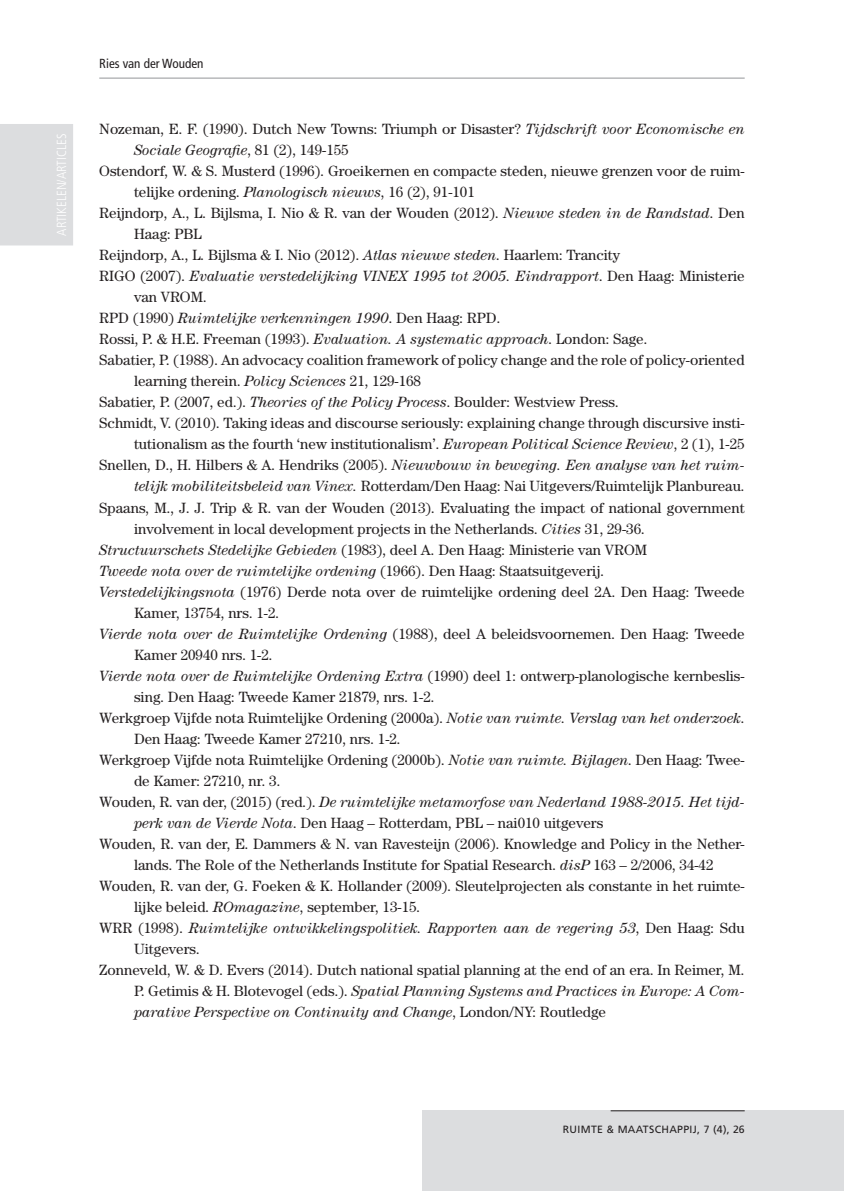
<style>
.page{position:relative;width:844px;height:1191px;background:#fff}
.page>*{position:absolute;margin:0;border:0;box-sizing:border-box;transform-origin:0 0}
.t1{font:14.88px "Century Std";color:#231f20}
.t2{font:italic 14.88px "Century Std";color:#231f20}
.t3{font:300 condensed 13.12px "Frutiger LT Std";color:#fff}
.t4{font:condensed 13.12px "Frutiger LT Std";color:#231f20}
.t5{font:10.5px "Frutiger LT Std";letter-spacing:.03em;color:#231f20}
.s1{font-style:italic}
.s2{font-style:normal}
</style>
<div class="page">
<hr style="left:843px;top:0;width:1px;height:144px;background:#bcbdc0">
<div style="left:0;top:124px;width:73px;height:121px;background:#dcdddf"></div>
<div style="left:423px;top:1110px;width:420px;height:81px;background:#dcdddf"></div>
<hr style="left:99px;top:78px;width:645px;height:1px;background:#939598">
<hr style="left:610px;top:1110px;width:134px;height:1px;background:#231f20">
<p class="t3" style="left:54px;top:235px;width:103px;rotate:-90deg">ARTIKELEN/ARTICLES</p>
<p class="t4" style="left:99px;top:56px;width:106px">Ries van der Wouden</p>
<p class="t1" style="left:99px;top:120px;width:646px">Nozeman, E. F. (1990). Dutch New Towns: Triumph or Disaster? <span class="s1">Tijdschrift voor Economische en</span></p>
<p class="t2" style="left:134px;top:142px;width:216px">Sociale Geografie<span class="s2">, 81 (2), 149-155</span></p>
<p class="t1" style="left:99px;top:162px;width:646px">Ostendorf, W. &amp; S. Musterd (1996). Groeikernen en compacte steden, nieuwe grenzen voor de ruim-</p>
<p class="t1" style="left:134px;top:183px;width:342px">telijke ordening. <span class="s1">Planologisch nieuws</span>, 16 (2), 91-101</p>
<p class="t1" style="left:99px;top:204px;width:646px">Reijndorp, A., L. Bijlsma, I. Nio &amp; R. van der Wouden (2012). <span class="s1">Nieuwe steden in de Randstad</span>. Den</p>
<p class="t1" style="left:134px;top:225px;width:69px">Haag: PBL</p>
<p class="t1" style="left:99px;top:246px;width:522px">Reijndorp, A., L. Bijlsma &amp; I. Nio (2012). <span class="s1">Atlas nieuwe steden</span>. Haarlem: Trancity</p>
<p class="t2" style="left:99px;top:268px;width:646px"><span class="s2">RIGO (2007).</span> Evaluatie verstedelijking VINEX 1995 tot 2005. Eindrapport<span class="s2">. Den Haag: Ministerie</span></p>
<p class="t1" style="left:134px;top:288px;width:74px">van VROM.</p>
<p class="t2" style="left:99px;top:310px;width:402px"><span class="s2">RPD (1990)</span> Ruimtelijke verkenningen 1990<span class="s2">. Den Haag: RPD.</span></p>
<p class="t1" style="left:99px;top:330px;width:549px">Rossi, P. &amp; H.E. Freeman (1993). <span class="s1">Evaluation. A systematic approach</span>. London: Sage.</p>
<p class="t1" style="left:99px;top:351px;width:646px">Sabatier, P. (1988). An advocacy coalition framework of policy change and the role of policy-oriented</p>
<p class="t1" style="left:134px;top:373px;width:288px">learning therein. <span class="s1">Policy Sciences</span> 21, 129-168</p>
<p class="t1" style="left:99px;top:394px;width:521px">Sabatier, P. (2007, ed.). <span class="s1">Theories of the Policy Process</span>. Boulder: Westview Press.</p>
<p class="t1" style="left:99px;top:415px;width:646px">Schmidt, V. (2010). Taking ideas and discourse seriously: explaining change through discursive insti-</p>
<p class="t1" style="left:134px;top:436px;width:612px">tutionalism as the fourth ‘new institutionalism’. <span class="s1">European Political Science Review</span>, 2 (1), 1-25</p>
<p class="t2" style="left:99px;top:457px;width:646px"><span class="s2">Snellen, D., H. Hilbers &amp; A. Hendriks (2005).</span> Nieuwbouw in beweging. Een analyse van het ruim-</p>
<p class="t1" style="left:134px;top:478px;width:612px"><span class="s1">telijk mobiliteitsbeleid van Vinex.</span> Rotterdam/Den Haag: Nai Uitgevers/Ruimtelijk Planbureau.</p>
<p class="t1" style="left:99px;top:499px;width:646px">Spaans, M., J. J. Trip &amp; R. van der Wouden (2013). Evaluating the impact of national government</p>
<p class="t1" style="left:134px;top:520px;width:512px">involvement in local development projects in the Netherlands. <span class="s1">Cities</span> 31, 29-36.</p>
<p class="t1" style="left:99px;top:541px;width:549px"><span class="s1">Structuurschets Stedelijke Gebieden</span> (1983), deel A. Den Haag: Ministerie van VROM</p>
<p class="t2" style="left:99px;top:562px;width:506px">Tweede nota over de ruimtelijke ordening <span class="s2">(1966). Den Haag: Staatsuitgeverij.</span></p>
<p class="t1" style="left:99px;top:583px;width:646px"><span class="s1">Verstedelijkingsnota</span> (1976) Derde nota over de ruimtelijke ordening deel 2A. Den Haag: Tweede</p>
<p class="t1" style="left:134px;top:604px;width:147px">Kamer, 13754, nrs. 1-2.</p>
<p class="t1" style="left:99px;top:625px;width:646px"><span class="s1">Vierde nota over de Ruimtelijke Ordening</span> (1988), deel A beleidsvoornemen. Den Haag: Tweede</p>
<p class="t1" style="left:134px;top:646px;width:140px">Kamer 20940 nrs. 1-2.</p>
<p class="t1" style="left:99px;top:667px;width:646px"><span class="s1">Vierde nota over de Ruimtelijke Ordening Extra</span> (1990) deel 1: ontwerp-planologische kernbeslis-</p>
<p class="t1" style="left:134px;top:688px;width:302px">sing. Den Haag: Tweede Kamer 21879, nrs. 1-2.</p>
<p class="t1" style="left:99px;top:709px;width:646px">Werkgroep Vijfde nota Ruimtelijke Ordening (2000a). <span class="s1">Notie van ruimte. Verslag van het onderzoek</span>.</p>
<p class="t1" style="left:134px;top:730px;width:268px">Den Haag: Tweede Kamer 27210, nrs. 1-2.</p>
<p class="t1" style="left:99px;top:751px;width:646px">Werkgroep Vijfde nota Ruimtelijke Ordening (2000b). <span class="s1">Notie van ruimte. Bijlagen</span>. Den Haag: Twee-</p>
<p class="t1" style="left:134px;top:772px;width:148px">de Kamer: 27210, nr. 3.</p>
<p class="t2" style="left:99px;top:793px;width:646px"><span class="s2">Wouden, R. van der, (2015) (red.).</span> De ruimtelijke metamorfose van Nederland 1988-2015. Het tijd-</p>
<p class="t1" style="left:134px;top:814px;width:470px"><span class="s1">perk van de Vierde Nota</span>. Den Haag – Rotterdam, PBL – nai010 uitgevers</p>
<p class="t1" style="left:99px;top:835px;width:646px">Wouden, R. van der, E. Dammers &amp; N. van Ravesteijn (2006). Knowledge and Policy in the Nether-</p>
<p class="t1" style="left:134px;top:856px;width:580px">lands. The Role of the Netherlands Institute for Spatial Research. <span class="s1">disP</span> 163 – 2/2006, 34-42</p>
<p class="t1" style="left:99px;top:877px;width:646px">Wouden, R. van der, G. Foeken &amp; K. Hollander (2009). Sleutelprojecten als constante in het ruimte-</p>
<p class="t1" style="left:134px;top:898px;width:287px">lijke beleid. <span class="s1">ROmagazine</span>, september, 13-15.</p>
<p class="t2" style="left:99px;top:919px;width:646px"><span class="s2">WRR (1998).</span> Ruimtelijke ontwikkelingspolitiek. Rapporten aan de regering 53<span class="s2">, Den Haag: Sdu</span></p>
<p class="t1" style="left:134px;top:940px;width:67px">Uitgevers.</p>
<p class="t1" style="left:99px;top:961px;width:646px">Zonneveld, W. &amp; D. Evers (2014). Dutch national spatial planning at the end of an era. In Reimer, M.</p>
<p class="t2" style="left:134px;top:982px;width:612px"><span class="s2">P. Getimis &amp; H. Blotevogel (eds.).</span> Spatial Planning Systems and Practices in Europe: A Com-</p>
<p class="t2" style="left:134px;top:1003px;width:473px">parative Perspective on Continuity and Change<span class="s2">, London/NY: Routledge</span></p>
<p class="t5" style="left:562px;top:1122px;width:183px">RUIMTE &amp; MAATSCHAPPIJ, 7 (4), 26</p>
</div>
